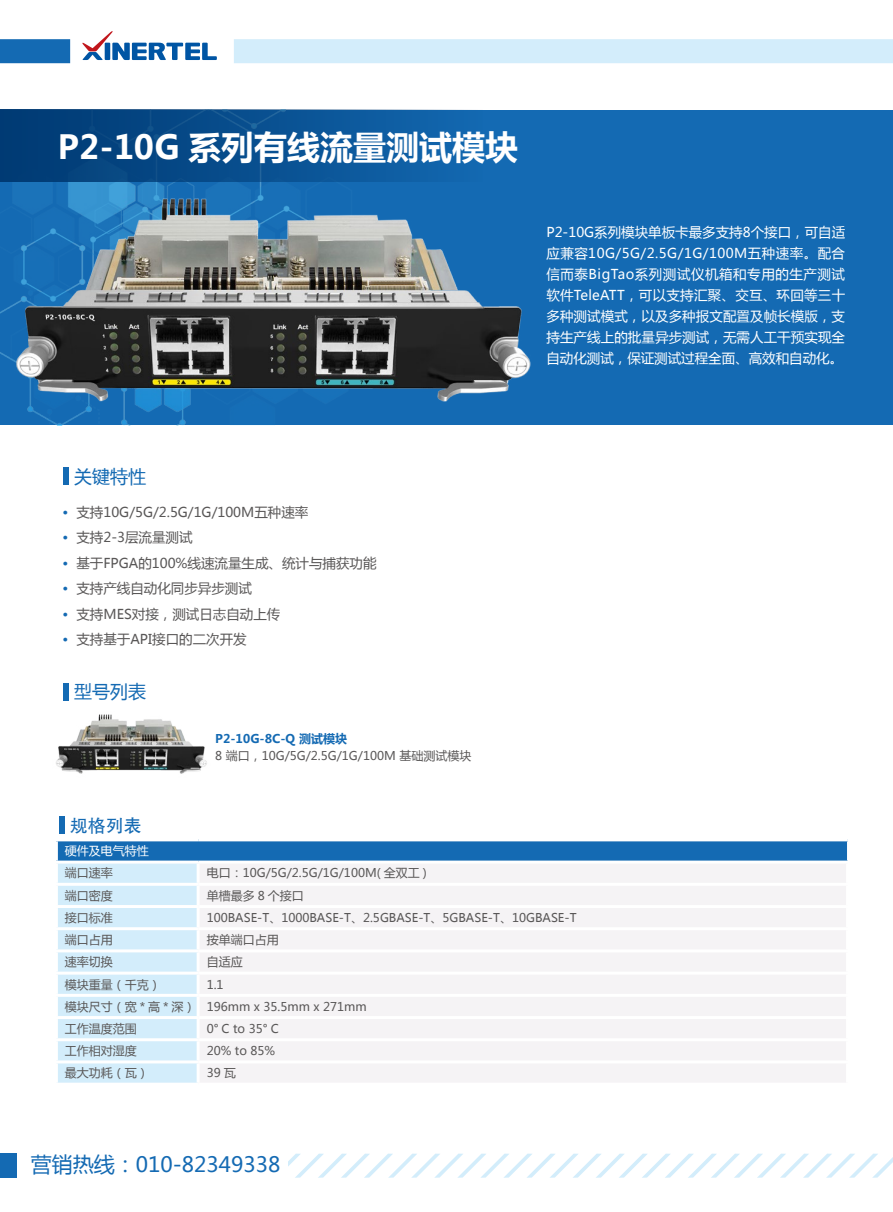
<style>
.page{position:relative;width:893px;height:1212px;background:#fff}
.page>*{position:absolute;margin:0;border:0;box-sizing:border-box;transform-origin:0 0}
.t1{font:700 33px "Microsoft Ya Hei";color:#fff}
.t2{font:21px "Microsoft Ya Hei";color:#146ab3}
.t3{font:18px "Microsoft Ya Hei";color:#146ab3}
.t4{font:18px "FZHTJW GB1 0";color:#146ab3}
.t5{font:13.5px/21px "Microsoft Ya Hei";letter-spacing:.005em;color:#fff;text-align:justify}
.t6{font:13.5px/25.5px "Microsoft Ya Hei";color:#595757}
.t7{font:12px/22.2px "Microsoft Ya Hei";color:#595757}
.t8{font:700 12px "Microsoft Ya Hei";color:#146ab3}
.t9{font:12px "Microsoft Ya Hei";color:#fff}
.s1{font-weight:700;color:#146ab3}
</style>
<div class="page">
<div style="left:0;top:1154px;width:17px;height:24px;background:#146ab3"></div>
<svg style="left:82px;top:31px;width:135px;height:29px"></svg>
<div style="left:234px;top:39px;width:659px;height:24px;background:#d3edfb"></div>
<div style="left:0;top:39px;width:70px;height:24px;background:#146ab3"></div>
<svg style="left:288px;top:1153px;width:605px;height:25px"></svg>
<div style="left:63px;top:468px;width:6px;height:17px;background:#146ab3"></div>
<div style="left:483px;top:111px;width:410px;height:314px;background:#146ab3"></div>
<div style="left:0;top:110px;width:483px;height:72px;background:linear-gradient(to right,#003870,#1367af)"></div>
<img style="left:56px;top:714px;width:151px;height:60px">
<div style="left:63px;top:683px;width:6px;height:17px;background:#146ab3"></div>
<div style="left:59px;top:816px;width:6px;height:17px;background:#146ab3"></div>
<div style="left:56px;top:840px;width:791px;height:22px;background:#146ab3"></div>
<div style="left:58px;top:863px;width:139px;height:220px;background:#d3edfb"></div>
<div style="left:200px;top:864px;width:646px;height:218px;background:#f5f3f5"></div>
<hr style="left:55px;top:883px;width:143px;height:3px;background:#fff">
<hr style="left:55px;top:905px;width:143px;height:3px;background:#fff">
<hr style="left:55px;top:927px;width:143px;height:3px;background:#fff">
<hr style="left:55px;top:949px;width:143px;height:3px;background:#fff">
<hr style="left:55px;top:971px;width:143px;height:3px;background:#fff">
<hr style="left:55px;top:994px;width:143px;height:3px;background:#fff">
<hr style="left:55px;top:1016px;width:143px;height:3px;background:#fff">
<hr style="left:55px;top:1038px;width:143px;height:3px;background:#fff">
<hr style="left:55px;top:1060px;width:143px;height:3px;background:#fff">
<hr style="left:198px;top:883px;width:651px;height:3px;background:#fff">
<hr style="left:198px;top:905px;width:651px;height:3px;background:#fff">
<hr style="left:198px;top:927px;width:651px;height:3px;background:#fff">
<hr style="left:198px;top:949px;width:651px;height:3px;background:#fff">
<hr style="left:198px;top:971px;width:651px;height:3px;background:#fff">
<hr style="left:198px;top:994px;width:651px;height:3px;background:#fff">
<hr style="left:198px;top:1016px;width:651px;height:3px;background:#fff">
<hr style="left:198px;top:1038px;width:651px;height:3px;background:#fff">
<hr style="left:198px;top:1060px;width:651px;height:3px;background:#fff">
<hr style="left:55px;top:860px;width:143px;height:3px;background:#fff">
<hr style="left:198px;top:860px;width:651px;height:3px;background:#fff">
<hr style="left:55px;top:838px;width:143px;height:3px;background:#fff">
<hr style="left:55px;top:841px;width:3px;height:19px;background:#fff">
<hr style="left:198px;top:838px;width:650px;height:3px;background:#fff">
<img style="left:4px;top:171px;width:539px;height:254px">
<h1 class="t1" style="left:57px;top:124px;width:462px">P2-10G 系列有线流量测试模块</h1>
<p class="t5" style="left:546px;top:221px;width:300px">P2-10G系列模块单板卡最多支持8个接口，可自适应兼容10G/5G/2.5G/1G/100M五种速率。配合信而泰BigTao系列测试仪机箱和专用的生产测试软件TeleATT，可以支持汇聚、交互、环回等三十多种测试模式，以及多种报文配置及帧长模版，支持生产线上的批量异步测试，无需人工干预实现全自动化测试，保证测试过程全面、高效和自动化。</p>
<h3 class="t3" style="left:74px;top:464px;width:74px">关键特性</h3>
<p class="t6" style="left:63px;top:499px;width:316px"><span class="s1">·</span> 支持10G/5G/2.5G/1G/100M五种速率<br><span class="s1">·</span> 支持2-3层流量测试<br><span class="s1">·</span> 基于FPGA的100%线速流量生成、统计与捕获功能<span class="s1">·</span> 支持产线自动化同步异步测试<br><span class="s1">·</span> 支持MES对接，测试日志自动上传<br><span class="s1">·</span> 支持基于API接口的二次开发</p>
<h3 class="t3" style="left:74px;top:680px;width:74px">型号列表</h3>
<p class="t8" style="left:215px;top:731px;width:133px">P2-10G-8C-Q 测试模块</p>
<p class="t7" style="left:215px;top:744px;width:258px">8 端口，10G/5G/2.5G/1G/100M 基础测试模块</p>
<h3 class="t4" style="left:70px;top:816px;width:73px">规格列表</h3>
<p class="t9" style="left:65px;top:843px;width:85px">硬件及电气特性</p>
<p class="t7" style="left:65px;top:862px;width:49px">端口速率</p>
<p class="t7" style="left:207px;top:862px;width:222px">电口：10G/5G/2.5G/1G/100M( 全双工 )</p>
<p class="t7" style="left:65px;top:884px;width:49px">端口密度</p>
<p class="t7" style="left:207px;top:884px;width:99px">单槽最多 8 个接口</p>
<p class="t7" style="left:65px;top:906px;width:49px">接口标准</p>
<p class="t7" style="left:207px;top:906px;width:371px">100BASE-T、1000BASE-T、2.5GBASE-T、5GBASE-T、10GBASE-T</p>
<p class="t7" style="left:65px;top:928px;width:49px">端口占用</p>
<p class="t7" style="left:207px;top:928px;width:73px">按单端口占用</p>
<p class="t7" style="left:65px;top:950px;width:49px">速率切换</p>
<p class="t7" style="left:207px;top:950px;width:37px">自适应</p>
<p class="t7" style="left:65px;top:973px;width:97px">模块重量（千克）</p>
<p class="t7" style="left:65px;top:973px;width:303px;text-indent:142px">1.1<br>模块尺寸（宽 * 高 * 深） 196mm x 35.5mm x 271mm工作温度范围</p>
<p class="t7" style="left:207px;top:1017px;width:74px">0° C to 35° C</p>
<p class="t7" style="left:65px;top:1039px;width:73px">工作相对湿度</p>
<p class="t7" style="left:207px;top:1039px;width:70px">20% to 85%</p>
<p class="t7" style="left:65px;top:1061px;width:85px">最大功耗（瓦）</p>
<p class="t7" style="left:207px;top:1061px;width:31px">39 瓦</p>
<h2 class="t2" style="left:31px;top:1150px;width:251px">营销热线：010-82349338</h2>
</div>
